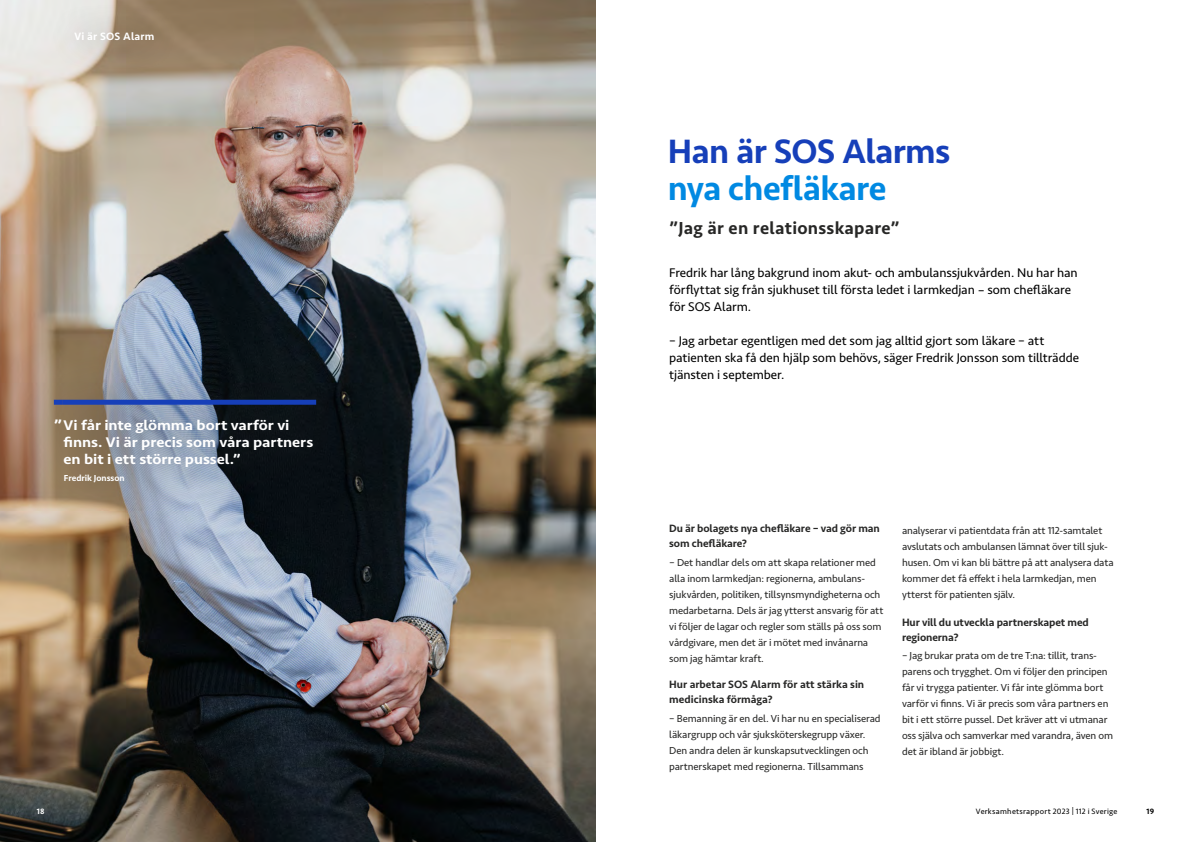
<style>
.page{position:relative;width:1191px;height:842px;background:#fff}
.page>*{position:absolute;margin:0;border:0;box-sizing:border-box;transform-origin:0 0}
.t1{font:500 35px "Seravek";letter-spacing:-.02em;color:#163fb9}
.t2{font:500 35px "Seravek";letter-spacing:-.02em;color:#0089e2}
.t3{font:500 18px "Seravek";letter-spacing:.015em;color:#272726}
.t4{font:500 14.5px/17px "Seravek";letter-spacing:-.005em;color:#fff;scale:1.1 1}
.t5{font:13px/17px "Seravek";letter-spacing:-.005em;color:#000}
.t6{font:500 11px/15px "Seravek";letter-spacing:-.005em;color:#272726}
.t7{font:500 11px "Seravek";letter-spacing:.02em;color:#fff}
.t8{font:10.5px/16px "Seravek";letter-spacing:-.01em;color:#272726}
.t9{font:500 9px "Seravek";color:#fff}
.t10{font:8px "Seravek";letter-spacing:.03em;color:#000}
.t11{font:500 8px "Seravek";color:#fff}
.t12{font:500 8px "Seravek";color:#000}
.s1{font-size:15px}
</style>
<div class="page">
<img style="left:0;top:0;width:595px;height:842px">
<svg style="left:2px;top:339px;width:365px;height:199px;background:#636160"></svg>
<div style="left:54px;top:400px;width:8px;height:5px;background:#163fb9"></div>
<div style="left:62px;top:400px;width:254px;height:5px;background:#163fb9"></div>
<div style="left:47px;top:2px;width:134px;height:69px;background:#000;opacity:.71"></div>
<p class="t7" style="left:74px;top:30px;width:82px">Vi är SOS Alarm</p>
<h3 class="t4" style="left:63px;top:417px;width:229px;text-indent:-10px"><span class="s1">”</span>Vi får inte glömma bort varför vi finns. Vi är precis som våra partners en bit i ett större pussel.”</h3>
<p class="t9" style="left:64px;top:472px;width:62px">Fredrik Jonsson</p>
<h1 class="t1" style="left:668px;top:129px;width:284px">Han är SOS Alarms</h1>
<h1 class="t2" style="left:668px;top:166px;width:220px">nya chefläkare</h1>
<h2 class="t3" style="left:669px;top:217px;width:232px">”Jag är en relationsskapare”</h2>
<p class="t5" style="left:669px;top:264px;width:410px">Fredrik har lång bakgrund inom akut- och ambulanssjukvården. Nu har han förflyttat sig från sjukhuset till första ledet i larmkedjan – som chefläkare för SOS Alarm.</p>
<p class="t5" style="left:669px;top:332px;width:411px">– Jag arbetar egentligen med det som jag alltid gjort som läkare – att patienten ska få den hjälp som behövs, säger Fredrik Jonsson som tillträdde tjänsten i september.</p>
<p class="t6" style="left:669px;top:521px;width:212px">Du är bolagets nya chefläkare – vad gör man som chefläkare?</p>
<p class="t8" style="left:669px;top:554px;width:216px">– Det handlar dels om att skapa relationer med alla inom larmkedjan: regionerna, ambulans&shy;sjukvården, politiken, tillsynsmyndigheterna och medarbetarna. Dels är jag ytterst ansvarig för att vi följer de lagar och regler som ställs på oss som vårdgivare, men det är i mötet med invånarna som jag hämtar kraft.</p>
<p class="t6" style="left:669px;top:677px;width:196px">Hur arbetar SOS Alarm för att stärka sin medicinska förmåga?</p>
<p class="t8" style="left:669px;top:710px;width:213px">– Bemanning är en del. Vi har nu en specialiserad läkargrupp och vår sjuksköterskegrupp växer.<br>Den andra delen är kunskapsutvecklingen och partnerskapet med regionerna. Tillsammans</p>
<p class="t8" style="left:902px;top:522px;width:213px">analyserar vi patientdata från att 112-samtalet avslutats och ambulansen lämnat över till sjuk&shy;husen. Om vi kan bli bättre på att analysera data kommer det få effekt i hela larmkedjan, men ytterst för patienten själv.</p>
<p class="t6" style="left:902px;top:614px;width:188px">Hur vill du utveckla partnerskapet med regionerna?</p>
<p class="t8" style="left:902px;top:648px;width:213px">– Jag brukar prata om de tre T:na: tillit, trans&shy;parens och trygghet. Om vi följer den principen får vi trygga patienter. Vi får inte glömma bort varför vi finns. Vi är precis som våra partners en bit i ett större pussel. Det kräver att vi utmanar oss själva och samverkar med varandra, även om det är ibland är jobbigt.</p>
<p class="t11" style="left:37px;top:806px;width:9px">18</p>
<p class="t10" style="left:976px;top:806px;width:143px">Verksamhetsrapport 2023 | 112 i Sverige</p>
<p class="t12" style="left:1146px;top:806px;width:9px">19</p>
</div>
